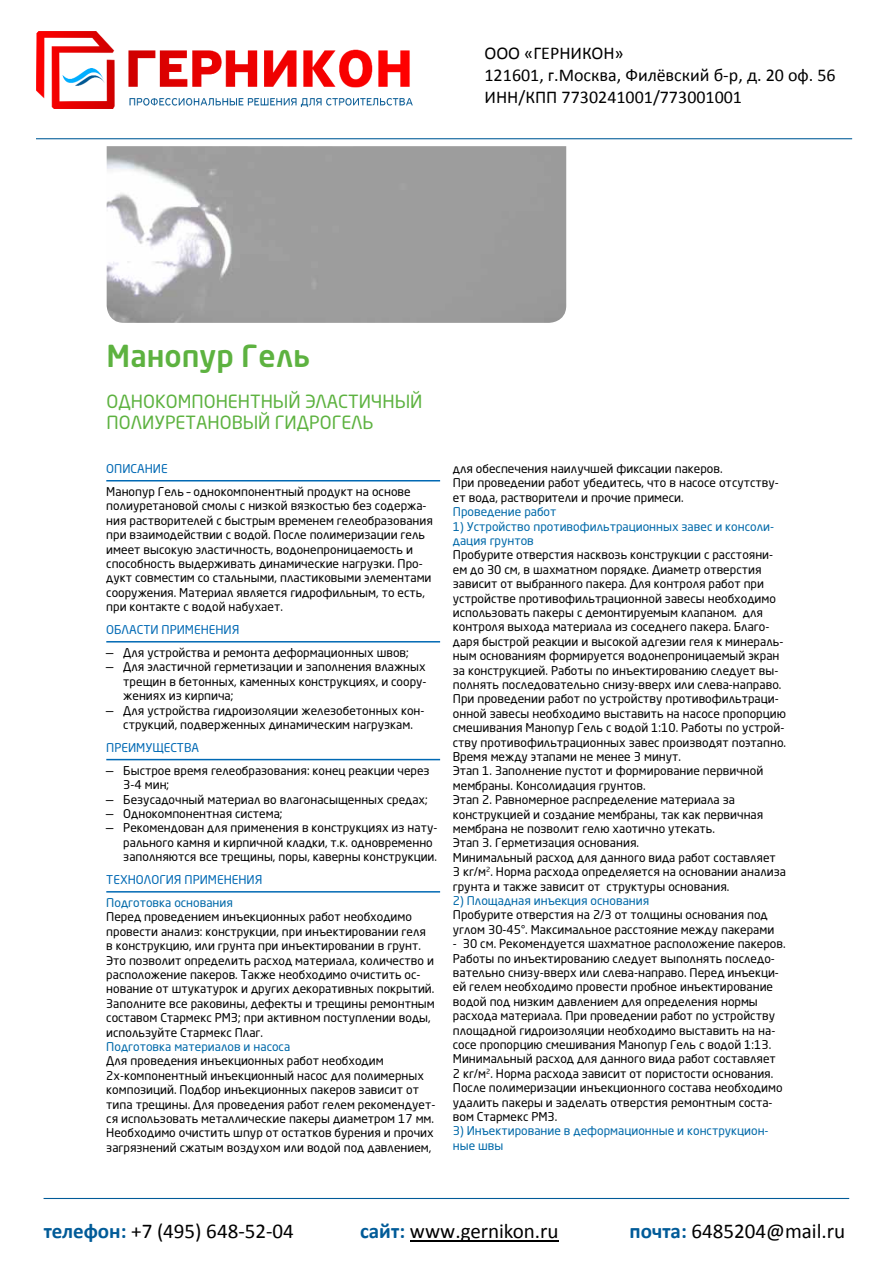
<style>
.page{position:relative;width:893px;height:1263px;background:#fff}
.page>*{position:absolute;margin:0;border:0;box-sizing:border-box;transform-origin:0 0}
.t1{font:500 30px "Neo Sans Pro";color:#5db240}
.t2{font:21px "Calibri";color:#000}
.t3{font:18px/21.9px "Calibri";color:#000}
.t4{font:18px/21.6px "Neo Sans Pro";color:#5db240}
.t5{font:12px/14.4px "Neo Sans Pro";color:#000}
.t6{font:12px/14.4px "Neo Sans Pro";color:#0069a9}
.t7{font:12px "Neo Sans Pro";color:#0069b4}
.s1{font-weight:700;color:#005b98}
</style>
<div class="page">
<hr style="left:106px;top:480px;width:334px;height:1px;background:#0069b4">
<hr style="left:106px;top:641px;width:334px;height:1px;background:#0069b4">
<hr style="left:106px;top:759px;width:334px;height:1px;background:#0069b4">
<hr style="left:106px;top:891px;width:334px;height:1px;background:#0069b4">
<img style="left:107px;top:146px;width:459px;height:177px">
<img style="left:36px;top:31px;width:377px;height:78px">
<hr style="left:36px;top:138px;width:816px;height:1px;background:#005b98">
<hr style="left:410px;top:1240px;width:148px;height:1px;background:#000">
<hr style="left:44px;top:1198px;width:805px;height:1px;background:#005b98">
<h3 class="t3" style="left:484px;top:43px;width:352px">ООО «ГЕРНИКОН»<br>121601, г.Москва, Филёвский б-р, д. 20 оф. 56<br>ИНН/КПП 7730241001/773001001</h3>
<h1 class="t1" style="left:107px;top:337px;width:204px">Манопур Гель</h1>
<h3 class="t4" style="left:107px;top:390px;width:317px">ОДНОКОМПОНЕНТНЫЙ ЭЛАСТИЧНЫЙ<br>ПОЛИУРЕТАНОВЫЙ ГИДРОГЕЛЬ</h3>
<p class="t7" style="left:106px;top:461px;width:63px">ОПИСАНИЕ</p>
<p class="t5" style="left:106px;top:484px;width:328px">Манопур Гель – однокомпонентный продукт на основе полиуретановой смолы с низкой вязкостью без содержа&shy;ния растворителей с быстрым временем гелеобразования при взаимодействии с водой. После полимеризации гель имеет высокую эластичность, водонепроницаемость и способность выдерживать динамические нагрузки. Про&shy;дукт совместим со стальными, пластиковыми элементами сооружения. Материал является гидрофильным, то есть, при контакте с водой набухает.</p>
<p class="t7" style="left:106px;top:622px;width:135px">ОБЛАСТИ ПРИМЕНЕНИЯ</p>
<p class="t5" style="left:106px;top:645px;width:304px">— Для устройства и ремонта деформационных швов;</p>
<p class="t5" style="left:123px;top:659px;width:305px;text-align:justify;text-indent:-17px">— Для эластичной герметизации и заполнения влажных трещин в бетонных, каменных конструкциях, и соору&shy;жениях из кирпича;</p>
<p class="t5" style="left:106px;top:703px;width:320px;text-align:center">— Для устройства гидроизоляции железобетонных кон&shy;струкций, подверженных динамическим нагрузкам.</p>
<p class="t7" style="left:106px;top:740px;width:94px">ПРЕИМУЩЕСТВА</p>
<p class="t5" style="left:123px;top:763px;width:308px;text-indent:-17px">— Быстрое время гелеобразования: конец реакции через<br>3-4 мин;</p>
<p class="t5" style="left:106px;top:792px;width:323px">— Безусадочный материал во влагонасыщенных средах;</p>
<p class="t5" style="left:106px;top:806px;width:178px">— Однокомпонентная система;</p>
<p class="t5" style="left:123px;top:820px;width:316px;text-indent:-17px">— Рекомендован для применения в конструкциях из нату&shy;рального камня и кирпичной кладки, т.к. одновременно заполняются все трещины, поры, каверны конструкции.</p>
<p class="t7" style="left:106px;top:872px;width:158px">ТЕХНОЛОГИЯ ПРИМЕНЕНИЯ</p>
<p class="t6" style="left:106px;top:895px;width:128px">Подготовка основания</p>
<p class="t5" style="left:106px;top:910px;width:330px">Перед проведением инъекционных работ необходимо провести анализ: конструкции, при инъектировании геля в конструкцию, или грунта при инъектировании в грунт.<br>Это позволит определить расход материала, количество и расположение пакеров. Также необходимо очистить ос&shy;нование от штукатурок и других декоративных покрытий.<br>Заполните все раковины, дефекты и трещины ремонтным составом Стармекс РМ3; при активном поступлении воды, используйте Стармекс Плаг.</p>
<p class="t6" style="left:106px;top:1039px;width:185px">Подготовка материалов и насоса</p>
<p class="t5" style="left:106px;top:1054px;width:331px">Для проведения инъекционных работ необходим 2х-компонентный инъекционный насос для полимерных композиций. Подбор инъекционных пакеров зависит от типа трещины. Для проведения работ гелем рекомендует&shy;ся использовать металлические пакеры диаметром 17 мм.<br>Необходимо очистить шпур от остатков бурения и прочих загрязнений сжатым воздухом или водой под давлением,</p>
<p class="t5" style="left:453px;top:461px;width:328px">для обеспечения наилучшей фиксации пакеров.<br>При проведении работ убедитесь, что в насосе отсутству&shy;ет вода, растворители и прочие примеси.</p>
<p class="t6" style="left:453px;top:504px;width:105px">Проведение работ</p>
<p class="t6" style="left:453px;top:519px;width:323px">1) Устройство противофильтрационных завес и консоли&shy;дация грунтов</p>
<p class="t5" style="left:453px;top:548px;width:335px">Пробурите отверстия насквозь конструкции с расстояни&shy;ем до 30 см, в шахматном порядке. Диаметр отверстия зависит от выбранного пакера. Для контроля работ при устройстве противофильтрационной завесы необходимо использовать пакеры с демонтируемым клапаном. для контроля выхода материала из соседнего пакера. Благо&shy;даря быстрой реакции и высокой адгезии геля к минераль&shy;ным основаниям формируется водонепроницаемый экран за конструкцией. Работы по инъектированию следует вы&shy;полнять последовательно снизу-вверх или слева-направо.<br>При проведении работ по устройству противофильтраци&shy;онной завесы необходимо выставить на насосе пропорцию смешивания Манопур Гель с водой 1:10. Работы по устрой&shy;ству противофильтрационных завес производят поэтапно.<br>Время между этапами не менее 3 минут.<br>Этап 1. Заполнение пустот и формирование первичной мембраны. Консолидация грунтов.<br>Этап 2. Равномерное распределение материала за конструкцией и создание мембраны, так как первичная мембрана не позволит гелю хаотично утекать.<br>Этап 3. Герметизация основания.<br>Минимальный расход для данного вида работ составляет 3 кг/м<sup>2</sup>. Норма расхода определяется на основании анализа грунта и также зависит от структуры основания.</p>
<p class="t6" style="left:453px;top:893px;width:198px">2) Площадная инъекция основания</p>
<p class="t5" style="left:453px;top:908px;width:323px">Пробурите отверстия на 2/3 от толщины основания под углом 30-45°. Максимальное расстояние между пакерами</p>
<p class="t5" style="left:453px;top:936px;width:334px">- 30 см. Рекомендуется шахматное расположение пакеров.<br>Работы по инъектированию следует выполнять последо&shy;вательно снизу-вверх или слева-направо. Перед инъекци&shy;ей гелем необходимо провести пробное инъектирование водой под низким давлением для определения нормы расхода материала. При проведении работ по устройству площадной гидроизоляции необходимо выставить на на&shy;сосе пропорцию смешивания Манопур Гель с водой 1:13.<br>Минимальный расход для данного вида работ составляет 2 кг/м<sup>2</sup>. Норма расхода зависит от пористости основания.<br>После полимеризации инъекционного состава необходимо удалить пакеры и заделать отверстия ремонтным соста&shy;вом Стармекс РМ3.</p>
<p class="t6" style="left:453px;top:1124px;width:317px">3) Инъектирование в деформационные и конструкцион&shy;ные швы</p>
<h2 class="t2" style="left:44px;top:1222px;width:252px"><span class="s1">телефон:</span> +7 (495) 648-52-04</h2>
<h2 class="t2" style="left:360px;top:1222px;width:200px"><span class="s1">сайт:</span> www.gernikon.ru</h2>
<h2 class="t2" style="left:629px;top:1222px;width:217px"><span class="s1">почта:</span> 6485204@mail.ru</h2>
</div>
